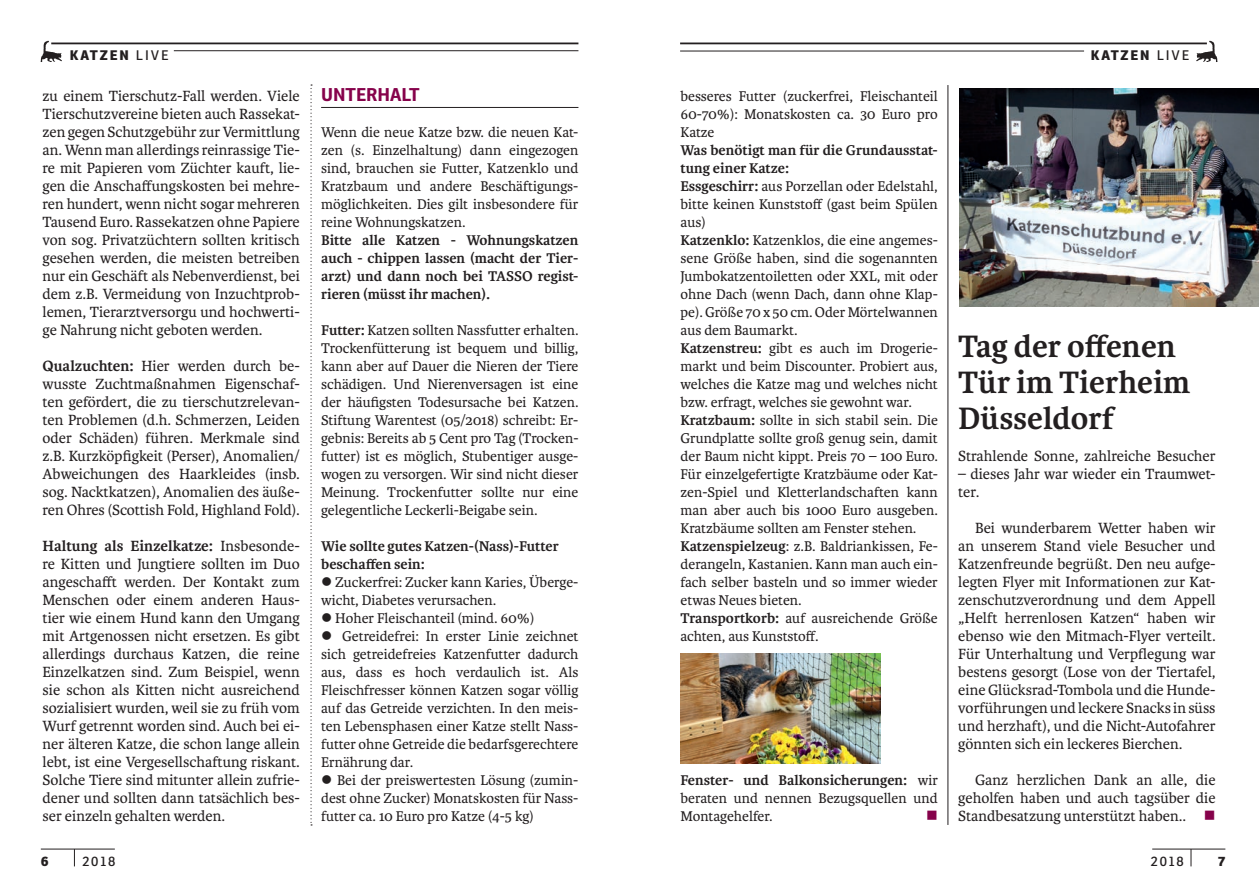
<style>
.page{position:relative;width:1259px;height:893px;background:#fff}
.page>*{position:absolute;margin:0;border:0;box-sizing:border-box;transform-origin:0 0}
.t1{font:700 33px/36px "Karmina";color:#231f20}
.t2{font:700 18px "Ronnia Basic";color:#86024b}
.t3{font:15.75px/18px "Karmina";color:#231f20;text-align:justify}
.t4{font:15.75px "Wingdings";color:#86024b}
.t5{font:15px/18px "Karmina";color:#231f20;text-align:justify}
.t6{font:700 15px/18px "Karmina";color:#231f20;text-align:justify}
.t7{font:800 13.5px "Ronnia";letter-spacing:.14em;color:#231f20}
.t8{font:13.5px "Ronnia";letter-spacing:.14em;color:#231f20}
.s1{font-weight:400}
.s2{font-weight:700}
.s3{color:#86024b}
</style>
<div class="page">
<hr style="left:51px;top:43px;width:527px;height:1px;background:#231f20">
<hr style="left:680px;top:43px;width:527px;height:1px;background:#231f20">
<hr style="left:174px;top:50px;width:404px;height:1px;background:#231f20">
<hr style="left:680px;top:51px;width:404px;height:1px;background:#231f20">
<hr style="left:41px;top:849px;width:74px;height:1px;background:#231f20">
<svg style="left:74px;top:849px;width:1px;height:17px"></svg>
<hr style="left:1152px;top:849px;width:73px;height:1px;background:#231f20">
<svg style="left:1190px;top:849px;width:1px;height:17px"></svg>
<svg style="left:310px;top:84px;width:2px;height:741px"></svg>
<svg style="left:41px;top:41px;width:21px;height:21px"></svg>
<svg style="left:1196px;top:41px;width:21px;height:21px"></svg>
<hr style="left:947px;top:85px;width:1px;height:740px;background:#231f20">
<hr style="left:321px;top:107px;width:257px;height:1px;background:#231f20">
<img style="left:959px;top:89px;width:300px;height:217px">
<img style="left:680px;top:654px;width:200px;height:110px">
<p class="t7" style="left:70px;top:47px;width:100px">KATZEN <span class="s1">LIVE</span></p>
<p class="t7" style="left:1090px;top:47px;width:100px">KATZEN <span class="s1">LIVE</span></p>
<p class="t3" style="left:43px;top:87px;width:259px">zu einem Tierschutz-Fall werden. Viele Tierschutzvereine bieten auch Rassekat&shy;zen gegen Schutzgebühr zur Vermittlung an. Wenn man allerdings reinrassige Tie&shy;re mit Papieren vom Züchter kauft, lie&shy;gen die Anschaffungskosten bei mehre&shy;ren hundert, wenn nicht sogar mehreren Tausend Euro. Rassekatzen ohne Papiere von sog. Privatzüchtern sollten kritisch gesehen werden, die meisten betreiben nur ein Geschäft als Nebenverdienst, bei dem z.B. Vermeidung von Inzuchtprob&shy;lemen, Tierarztversorgu und hochwerti&shy;ge Nahrung nicht geboten werden.</p>
<p class="t3" style="left:43px;top:357px;width:259px"><span class="s2">Qualzuchten:</span> Hier werden durch be&shy;wusste Zuchtmaßnahmen Eigenschaf&shy;ten gefördert, die zu tierschutzrelevan&shy;ten Problemen (d.h. Schmerzen, Leiden oder Schäden) führen. Merkmale sind z.B. Kurzköpfigkeit (Perser), Anomalien/ Abweichungen des Haarkleides (insb. sog. Nacktkatzen), Anomalien des äuße&shy;ren Ohres (Scottish Fold, Highland Fold).</p>
<p class="t3" style="left:43px;top:537px;width:259px"><span class="s2">Haltung als Einzelkatze:</span> Insbesonde&shy;re Kitten und Jungtiere sollten im Duo angeschafft werden. Der Kontakt zum Menschen oder einem anderen Haus&shy;tier wie einem Hund kann den Umgang mit Artgenossen nicht ersetzen. Es gibt allerdings durchaus Katzen, die reine Einzelkatzen sind. Zum Beispiel, wenn sie schon als Kitten nicht ausreichend sozialisiert wurden, weil sie zu früh vom Wurf getrennt worden sind. Auch bei ei&shy;ner älteren Katze, die schon lange allein lebt, ist eine Vergesellschaftung riskant.<br>Solche Tiere sind mitunter allein zufrie&shy;dener und sollten dann tatsächlich bes&shy;ser einzeln gehalten werden.</p>
<p class="t2" style="left:321px;top:83px;width:100px">UNTERHALT</p>
<p class="t5" style="left:321px;top:123px;width:259px">Wenn die neue Katze bzw. die neuen Kat&shy;zen (s. Einzelhaltung) dann eingezogen sind, brauchen sie Futter, Katzenklo und Kratzbaum und andere Beschäftigungs&shy;möglichkeiten. Dies gilt insbesondere für reine Wohnungskatzen.</p>
<p class="t6" style="left:321px;top:231px;width:259px">Bitte alle Katzen - Wohnungskatzen auch - chippen lassen (macht der Tier&shy;arzt) und dann noch bei TASSO regist&shy;rieren (müsst ihr machen).</p>
<p class="t5" style="left:321px;top:321px;width:259px"><span class="s2">Futter:</span> Katzen sollten Nassfutter erhalten.<br>Trockenfütterung ist bequem und billig, kann aber auf Dauer die Nieren der Tiere schädigen. Und Nierenversagen ist eine der häufigsten Todesursache bei Katzen.<br>Stiftung Warentest (05/2018) schreibt: Er&shy;gebnis: Bereits ab 5 Cent pro Tag (Trocken&shy;futter) ist es möglich, Stubentiger ausge&shy;wogen zu versorgen. Wir sind nicht dieser Meinung. Trockenfutter sollte nur eine gelegentliche Leckerli-Beigabe sein.</p>
<p class="t6" style="left:321px;top:537px;width:239px">Wie sollte gutes Katzen-(Nass)-Futter beschaffen sein:</p>
<p class="t5" style="left:321px;top:573px;width:259px">● Zuckerfrei: Zucker kann Karies, Überge&shy;wicht, Diabetes verursachen.</p>
<p class="t5" style="left:321px;top:609px;width:215px">● Hoher Fleischanteil (mind. 60%)</p>
<p class="t5" style="left:321px;top:627px;width:259px">● Getreidefrei: In erster Linie zeichnet sich getreidefreies Katzenfutter dadurch aus, dass es hoch verdaulich ist. Als Fleischfresser können Katzen sogar völlig auf das Getreide verzichten. In den meis&shy;ten Lebensphasen einer Katze stellt Nass&shy;futter ohne Getreide die bedarfsgerechtere Ernährung dar.</p>
<p class="t5" style="left:321px;top:771px;width:259px">● Bei der preiswertesten Lösung (zumin&shy;dest ohne Zucker) Monatskosten für Nass&shy;futter ca. 10 Euro pro Katze (4-5 kg)</p>
<p class="t5" style="left:680px;top:87px;width:259px">besseres Futter (zuckerfrei, Fleischanteil 60-70%): Monatskosten ca. 30 Euro pro Katze</p>
<p class="t5" style="left:680px;top:141px;width:259px;text-align:left"><span class="s2">Was benötigt man für die Grundausstat&shy;tung einer Katze:<br>Essgeschirr:</span> aus Porzellan oder Edelstahl, bitte keinen Kunststoff (gast beim Spülen aus)<br><span class="s2">Katzenklo:</span> Katzenklos, die eine angemes&shy;sene Größe haben, sind die sogenannten Jumbokatzentoiletten oder XXL, mit oder ohne Dach (wenn Dach, dann ohne Klap&shy;pe). Größe 70 x 50 cm. Oder Mörtelwannen aus dem Baumarkt.<br><span class="s2">Katzenstreu:</span> gibt es auch im Drogerie&shy;markt und beim Discounter. Probiert aus, welches die Katze mag und welches nicht bzw. erfragt, welches sie gewohnt war.<br><span class="s2">Kratzbaum:</span> sollte in sich stabil sein. Die Grundplatte sollte groß genug sein, damit der Baum nicht kippt. Preis 70 – 100 Euro.<br>Für einzelgefertigte Kratzbäume oder Kat&shy;zen-Spiel und Kletterlandschaften kann man aber auch bis 1000 Euro ausgeben.<br>Kratzbäume sollten am Fenster stehen.<br><span class="s2">Katzenspielzeug</span>: z.B. Baldriankissen, Fe&shy;derangeln, Kastanien. Kann man auch ein&shy;fach selber basteln und so immer wieder etwas Neues bieten.<br><span class="s2">Transportkorb:</span> auf ausreichende Größe achten, aus Kunststoff.</p>
<p class="t5" style="left:680px;top:771px;width:259px"><span class="s2">Fenster- und Balkonsicherungen:</span> wir beraten und nennen Bezugsquellen und Montagehelfer.</p>
<p class="t4" style="left:926px;top:807px;width:13px">■</p>
<h1 class="t1" style="left:958px;top:329px;width:233px">Tag der offenen<br>Tür im Tierheim<br>Düsseldorf</h1>
<p class="t3" style="left:958px;top:447px;width:259px">Strahlende Sonne, zahlreiche Besucher</p>
<p class="t3" style="left:958px;top:465px;width:259px">– dieses Jahr war wieder ein Traumwet&shy;ter.</p>
<p class="t3" style="left:958px;top:519px;width:259px;text-indent:17px">Bei wunderbarem Wetter haben wir an unserem Stand viele Besucher und Katzenfreunde begrüßt. Den neu aufge&shy;legten Flyer mit Informationen zur Kat&shy;zenschutzverordnung und dem Appell „Helft herrenlosen Katzen“ haben wir ebenso wie den Mitmach-Flyer verteilt.<br>Für Unterhaltung und Verpflegung war bestens gesorgt (Lose von der Tiertafel, eine Glücksrad-Tombola und die Hunde&shy;vorführungen und leckere Snacks in süss und herzhaft), und die Nicht-Autofahrer gönnten sich ein leckeres Bierchen.</p>
<p class="t3" style="left:958px;top:771px;width:259px;text-indent:17px">Ganz herzlichen Dank an alle, die geholfen haben und auch tagsüber die Standbesatzung unterstützt haben.. <span class="s3">■</span></p>
<p class="t7" style="left:41px;top:852px;width:9px">6</p>
<p class="t8" style="left:82px;top:852px;width:35px">2018</p>
<p class="t8" style="left:1150px;top:852px;width:35px">2018</p>
<p class="t7" style="left:1218px;top:852px;width:9px">7</p>
</div>
